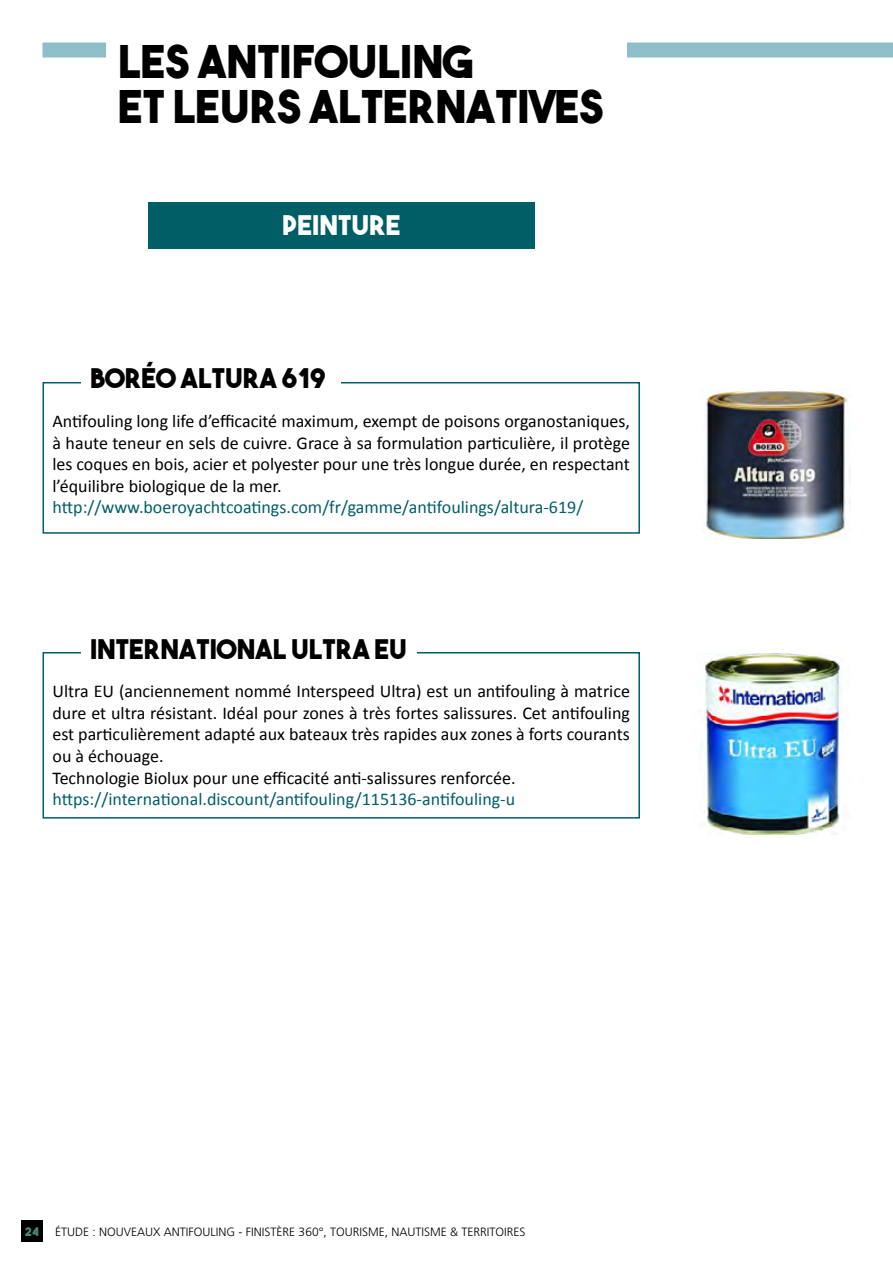
<style>
.page{position:relative;width:893px;height:1263px;background:#fff}
.page>*{position:absolute;margin:0;border:0;box-sizing:border-box;transform-origin:0 0}
.t1{font:45px/45px "The Bold Font";color:#000}
.t2{font:27px "The Bold Font";color:#000}
.t3{font:27px "The Bold Font";color:#fff}
.t4{font:18px/21.6px "Calibri";color:#000}
.t5{font:18px "Calibri";color:#005e67}
.t6{font:300 12px "Frutiger LT Std";color:#000}
.t7{font:12px "The Bold Font";color:#478a77}
</style>
<div class="page">
<div style="left:21px;top:1220px;width:22px;height:22px;background:#000"></div>
<div style="left:43px;top:652px;width:597px;height:167px;border:2px solid #005e67"></div>
<div style="left:81px;top:625px;width:336px;height:47px;background:#fff"></div>
<img style="left:699px;top:653px;width:144px;height:182px">
<div style="left:43px;top:382px;width:597px;height:152px;border:2px solid #005e67"></div>
<div style="left:81px;top:355px;width:259px;height:47px;background:#fff"></div>
<img style="left:706px;top:389px;width:144px;height:150px">
<div style="left:148px;top:202px;width:387px;height:47px;background:#005e67"></div>
<div style="left:43px;top:43px;width:850px;height:15px;background:#8ebec8"></div>
<div style="left:106px;top:22px;width:520px;height:123px;background:#fff"></div>
<h1 class="t1" style="left:118px;top:38px;width:487px">LES ANTIFOULING<br>ET LEURS ALTERNATIVES</h1>
<h2 class="t3" style="left:282px;top:208px;width:120px">PEINTURE</h2>
<h2 class="t2" style="left:90px;top:361px;width:237px">BORÉO ALTURA 619</h2>
<p class="t4" style="left:53px;top:410px;width:579px;text-align:justify">Antifouling long life d’efficacité maximum, exempt de poisons organostaniques, à haute teneur en sels de cuivre. Grace à sa formulation particulière, il protège les coques en bois, acier et polyester pour une très longue durée, en respectant l’équilibre biologique de la mer.</p>
<p class="t5" style="left:53px;top:496px;width:532px">http://www.boeroyachtcoatings.com/fr/gamme/antifoulings/altura-619/</p>
<h2 class="t2" style="left:90px;top:631px;width:318px">INTERNATIONAL ULTRA EU</h2>
<p class="t4" style="left:53px;top:680px;width:579px">Ultra EU (anciennement nommé Interspeed Ultra) est un antifouling à matrice dure et ultra résistant. Idéal pour zones à très fortes salissures. Cet antifouling est particulièrement adapté aux bateaux très rapides aux zones à forts courants ou à échouage.<br>Technologie Biolux pour une efficacité anti-salissures renforcée.</p>
<p class="t5" style="left:53px;top:788px;width:464px">https://international.discount/antifouling/115136-antifouling-u</p>
<p class="t7" style="left:25px;top:1223px;width:15px">24</p>
<p class="t6" style="left:55px;top:1225px;width:472px">ÉTUDE : NOUVEAUX ANTIFOULING - FINISTÈRE 360°, TOURISME, NAUTISME &amp; TERRITOIRES</p>
</div>
